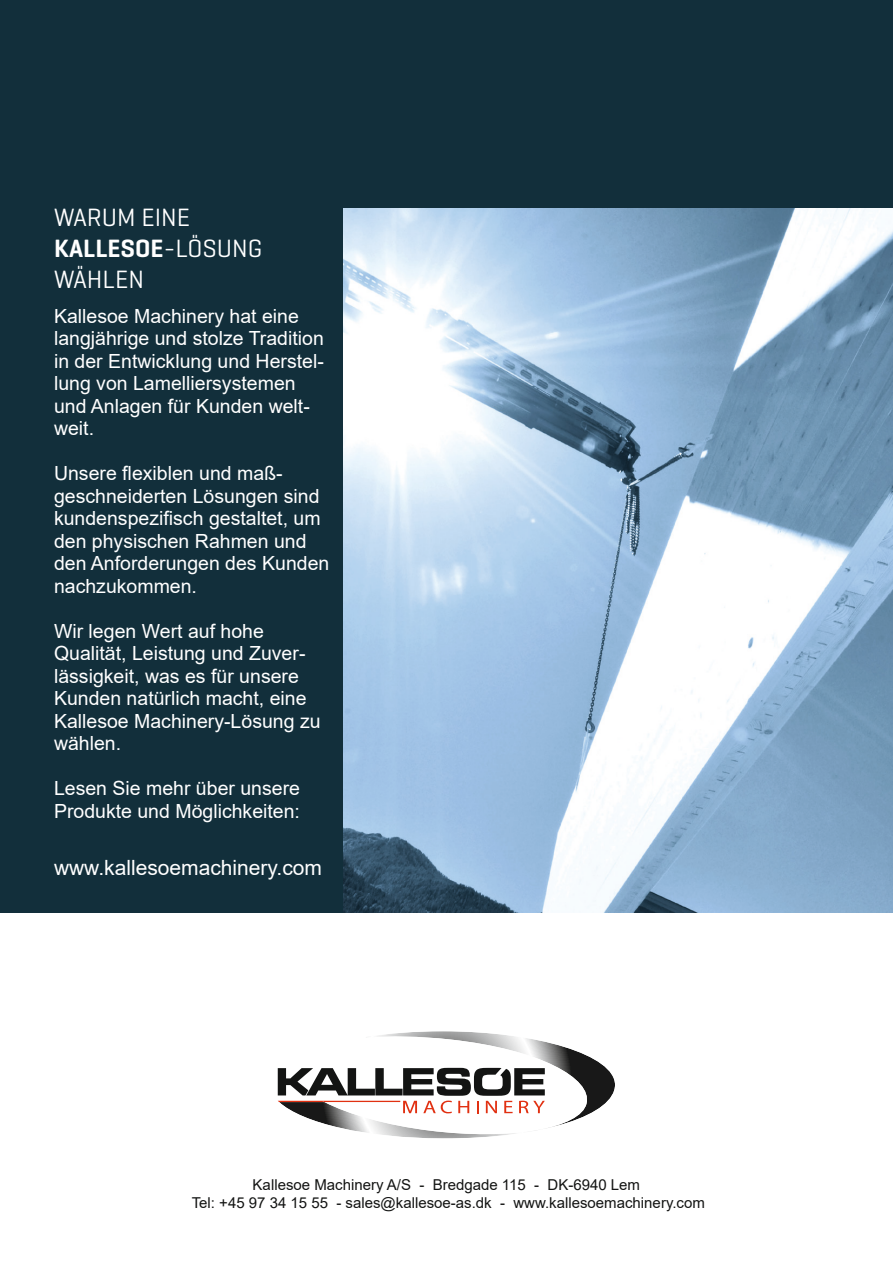
<style>
.page{position:relative;width:893px;height:1263px;background:#fff}
.page>*{position:absolute;margin:0;border:0;box-sizing:border-box;transform-origin:0 0}
.t1{font:25.5px/30.6px "Geogrotesque";color:#fff}
.t2{font:21px "Arial";color:#fff}
.t3{font:19.5px/22.5px "Arial";color:#fff}
.t4{font:15px/18px "Arial";color:#131413;text-align:center}
.s1{font-weight:600}
</style>
<div class="page">
<div style="left:0;top:200px;width:344px;height:712px;background:#122f3b"></div>
<svg style="left:278px;top:1031px;width:337px;height:108px"></svg>
<div style="left:0;top:0;width:893px;height:417px;background:#122f3b"></div>
<img style="left:343px;top:208px;width:550px;height:704px">
<h1 class="t1" style="left:54px;top:203px;width:210px">WARUM EINE<br><span class="s1">KALLESOE</span>-LÖSUNG<br>WÄHLEN</h1>
<p class="t3" style="left:54px;top:306px;width:271px">Kallesoe Machinery hat eine langjährige und stolze Tradition in der Entwicklung und Herstel&shy;lung von Lamelliersystemen und Anlagen für Kunden welt&shy;weit.</p>
<p class="t3" style="left:54px;top:462px;width:277px">Unsere flexiblen und maß&shy;geschneiderten Lösungen sind kundenspezifisch gestaltet, um den physischen Rahmen und den Anforderungen des Kunden nachzukommen.</p>
<p class="t3" style="left:54px;top:621px;width:268px">Wir legen Wert auf hohe<br>Qualität, Leistung und Zuver&shy;lässigkeit, was es für unsere<br>Kunden natürlich macht, eine<br>Kallesoe Machinery-Lösung zu wählen.</p>
<p class="t3" style="left:54px;top:779px;width:248px">Lesen Sie mehr über unsere<br>Produkte und Möglichkeiten:</p>
<p class="t2" style="left:54px;top:860px;width:270px">www.kallesoemachinery.com</p>
<p class="t4" style="left:192px;top:1177px;width:515px">Kallesoe Machinery A/S - Bredgade 115 - DK-6940 Lem<br>Tel: +45 97 34 15 55 - sales@kallesoe-as.dk - www.kallesoemachinery.com</p>
</div>
